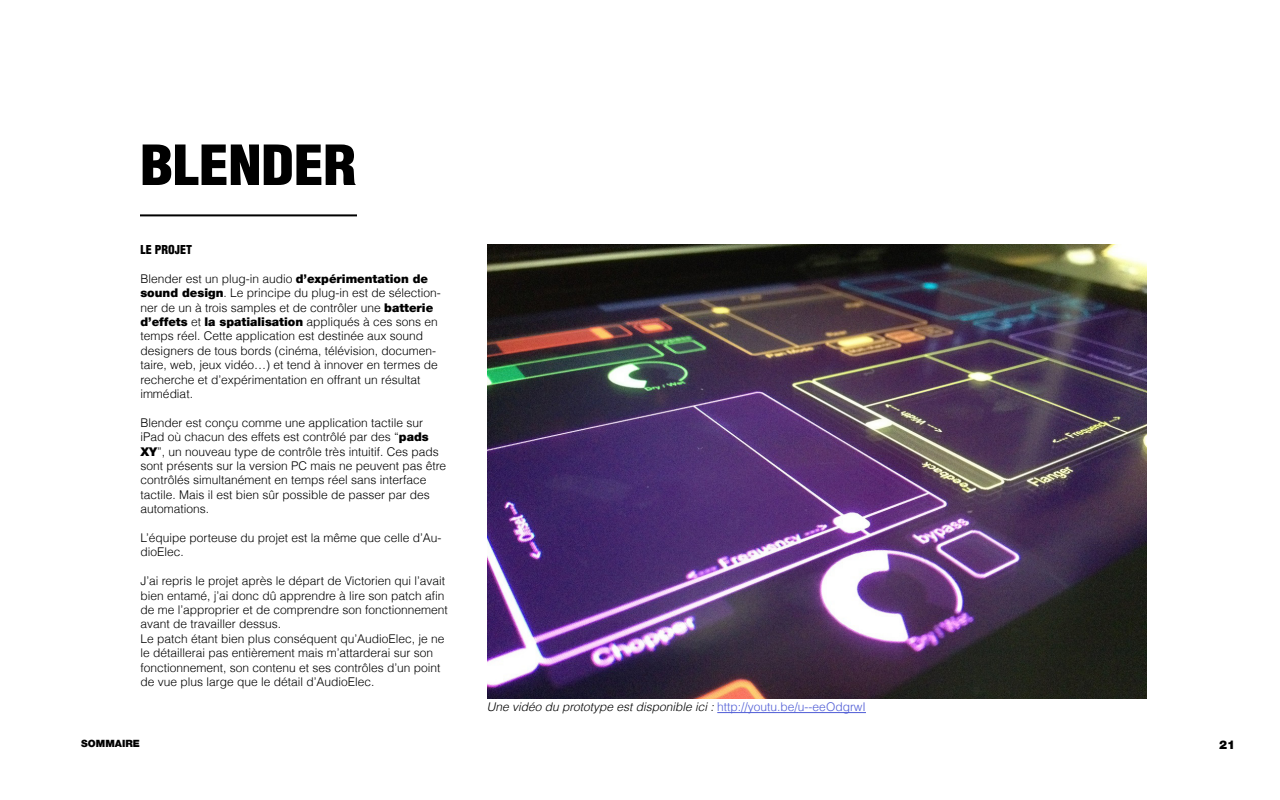
<style>
.page{position:relative;width:1280px;height:800px;background:#fff}
.page>*{position:absolute;margin:0;border:0;box-sizing:border-box;transform-origin:0 0}
.t1{font:900 condensed 54px "Helvetica LT";letter-spacing:-.01em;color:#000;scale:1.11 1}
.t2{font:300 12px/14.4px "Helvetica LT";color:#000}
.t3{font:italic 300 12px "Helvetica LT";color:#000}
.t4{font:900 12px "Helvetica 95";color:#000}
.t5{font:900 condensed 12px "Helvetica LT";color:#000}
.t6{font:900 10px "Helvetica 95";color:#000}
.s1{font-family:"Helvetica 95";font-weight:900}
.s2{font-family:"Helvetica LT";font-weight:300}
.s3{font-style:normal;color:#4f5cd6}
</style>
<div class="page">
<hr style="left:140px;top:214px;width:217px;height:2px;background:#000">
<hr style="left:717px;top:712px;width:149px;height:1px;background:#4f5cd6">
<img style="left:487px;top:245px;width:659px;height:453px">
<h1 class="t1" style="left:140px;top:131px;width:197px">BLENDER</h1>
<p class="t5" style="left:140px;top:242px;width:53px">LE PROJET</p>
<p class="t2" style="left:140px;top:271px;width:302px">Blender est un plug-in audio <span class="s1">d’expérimentation de sound design</span>. Le principe du plug-in est de sélection&shy;ner de un à trois samples et de contrôler une <span class="s1">batterie</span></p>
<p class="t4" style="left:140px;top:314px;width:299px">d’effets <span class="s2">et</span> la spatialisation <span class="s2">appliqués à ces sons en</span></p>
<p class="t2" style="left:140px;top:329px;width:299px">temps réel. Cette application est destinée aux sound designers de tous bords (cinéma, télévision, documen&shy;taire, web, jeux vidéo…) et tend à innover en termes de recherche et d’expérimentation en offrant un résultat immédiat.</p>
<p class="t2" style="left:140px;top:415px;width:307px">Blender est conçu comme une application tactile sur iPad où chacun des effets est contrôlé par des “<span class="s1">pads XY</span>”, un nouveau type de contrôle très intuitif. Ces pads sont présents sur la version PC mais ne peuvent pas être contrôlés simultanément en temps réel sans interface tactile. Mais il est bien sûr possible de passer par des automations.</p>
<p class="t2" style="left:140px;top:530px;width:303px">L’équipe porteuse du projet est la même que celle d’Au&shy;dioElec.</p>
<p class="t2" style="left:140px;top:574px;width:309px">J’ai repris le projet après le départ de Victorien qui l’avait bien entamé, j’ai donc dû apprendre à lire son patch afin de me l’approprier et de comprendre son fonctionnement avant de travailler dessus.<br>Le patch étant bien plus conséquent qu’AudioElec, je ne le détaillerai pas entièrement mais m’attarderai sur son fonctionnement, son contenu et ses contrôles d’un point de vue plus large que le détail d’AudioElec.</p>
<p class="t3" style="left:487px;top:700px;width:381px">Une vidéo du prototype est disponible ici : <span class="s3">http://youtu.be/u--eeOdgrwI</span></p>
<p class="t6" style="left:81px;top:738px;width:60px">SOMMAIRE</p>
<p class="t4" style="left:1219px;top:737px;width:18px">21</p>
</div>
